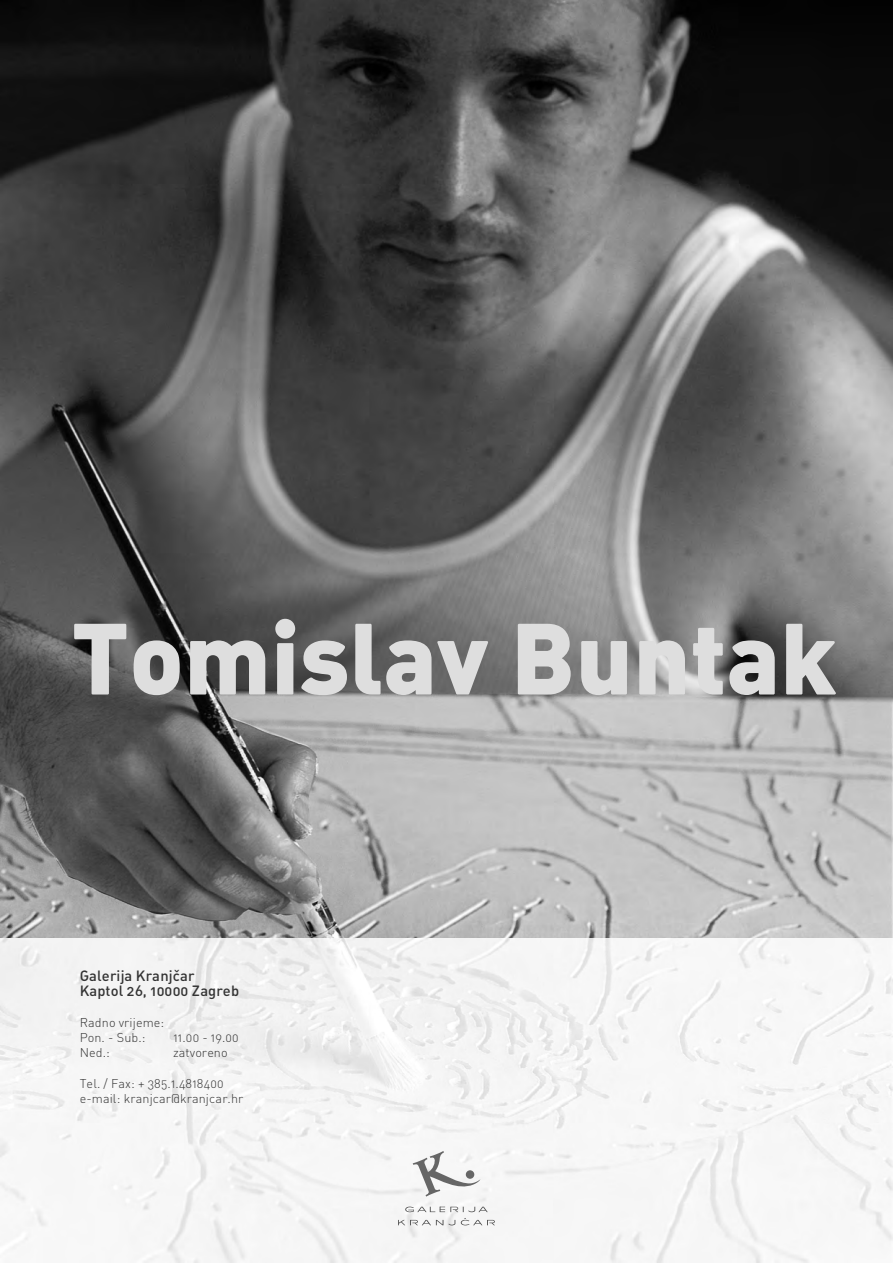
<style>
.page{position:relative;width:893px;height:1263px;background:#fff}
.page>*{position:absolute;margin:0;border:0;box-sizing:border-box;transform-origin:0 0}
.t1{font:99.45px "DIN Black Rounded";color:#dedede}
.t2{font:14.7px/15.3px "DIN Medium Rounded";letter-spacing:.02em;color:#333}
.t3{font:12.6px/15.3px "DIN Light Rounded";color:#333}
</style>
<div class="page">
<img style="left:0;top:0;width:893px;height:1263px">
<img style="left:0;top:939px;width:893px;height:323px">
<svg style="left:413px;top:1151px;width:67px;height:45px"></svg>
<svg style="left:398px;top:1218px;width:97px;height:7px"></svg>
<svg style="left:405px;top:1206px;width:83px;height:6px"></svg>
<h1 class="t1" style="left:71px;top:592px;width:767px">Tomislav Buntak</h1>
<p class="t2" style="left:80px;top:967px;width:161px">Galerija KranjËar<br>Kaptol 26, 10000 Zagreb</p>
<p class="t3" style="left:80px;top:1014px;width:86px">Radno vrijeme:<br>Pon. - Sub.:</p>
<p class="t3" style="left:174px;top:1030px;width:67px">11.00 - 19.00</p>
<p class="t3" style="left:80px;top:1045px;width:32px">Ned.:</p>
<p class="t3" style="left:173px;top:1045px;width:56px">zatvoreno</p>
<p class="t3" style="left:80px;top:1075px;width:165px">Tel. / Fax: + 385.1.4818400 e-mail: kranjcar@kranjcar.hr</p>
</div>
